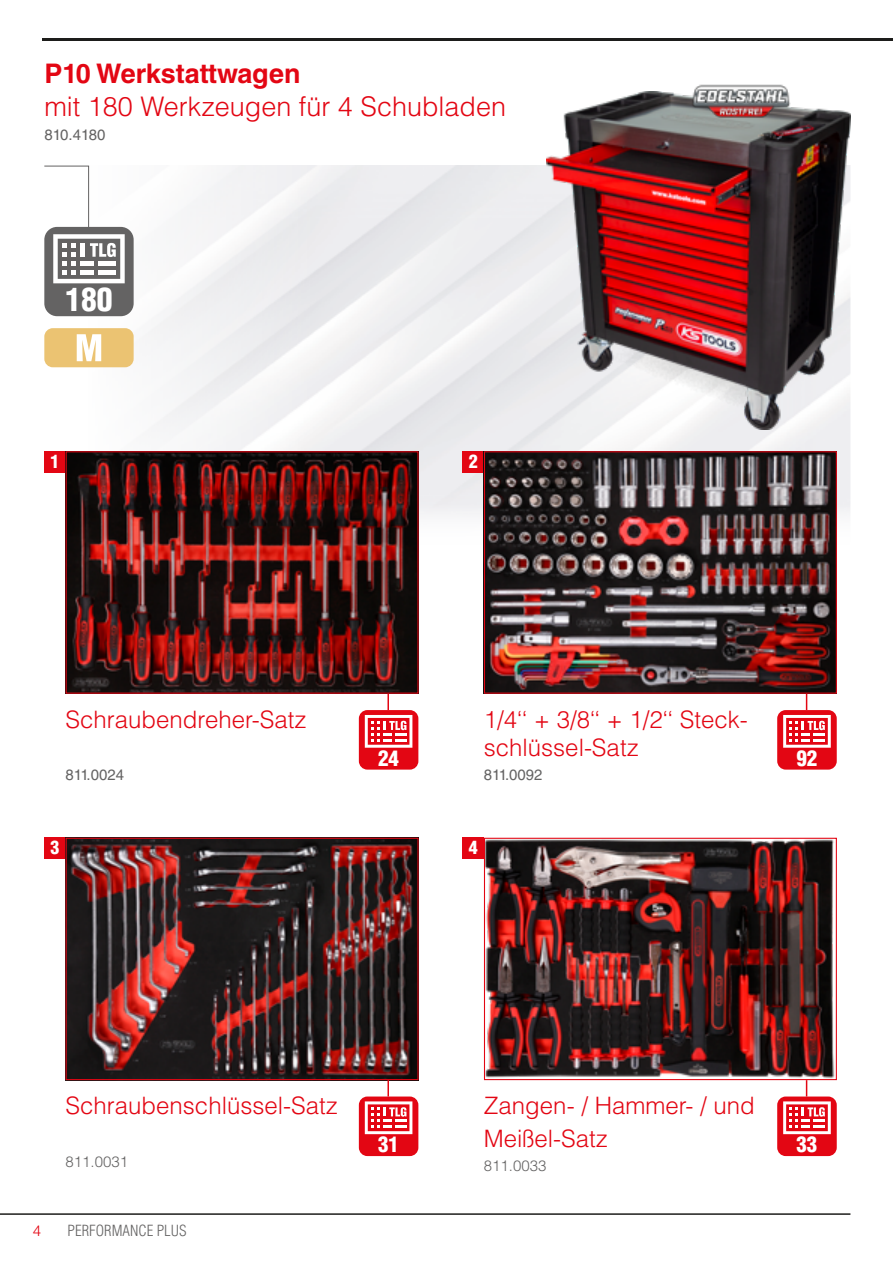
<style>
.page{position:relative;width:893px;height:1263px;background:#fff}
.page>*{position:absolute;margin:0;border:0;box-sizing:border-box;transform-origin:0 0}
.t1{font:900 condensed 31.5px "Helvetica LT Std";color:#fff}
.t2{font:300 27px "Helvetica LT Std";color:#e30613}
.t3{font:700 27px "Helvetica LT Std";color:#e30613}
.t4{font:300 24px/32.4px "Helvetica LT Std";color:#e30613}
.t5{font:900 condensed 21px "Helvetica LT Std";color:#fff}
.t6{font:900 condensed 18px "Helvetica LT Std";color:#fff}
.t7{font:15px "Helvetica LT Std";color:#646363}
.t8{font:300 15px "Helvetica LT Std";color:#646363}
.t9{font:300 condensed 15px "Helvetica LT Std";color:#646363}
.t10{font:300 15px "Helvetica LT Std";color:#e30613}
</style>
<div class="page">
<hr style="left:43px;top:38px;width:850px;height:2px;background:#1d1d1b">
<hr style="left:0;top:1213px;width:850px;height:2px;background:#1d1d1b">
<img style="left:88px;top:166px;width:762px;height:381px">
<svg style="left:44px;top:165px;width:45px;height:63px"></svg>
<div style="left:44px;top:227px;width:90px;height:89px;background:#646363;border-radius:13px"></div>
<svg style="left:53px;top:234px;width:72px;height:49px"></svg>
<div style="left:463px;top:838px;width:21px;height:21px;background:#e30613"></div>
<img style="left:486px;top:840px;width:349px;height:238px">
<div style="left:484px;top:838px;width:353px;height:242px;border:1px solid #e30613"></div>
<div style="left:777px;top:1096px;width:60px;height:60px;background:#e30613;border-radius:9px"></div>
<svg style="left:783px;top:1080px;width:48px;height:54px"></svg>
<div style="left:44px;top:838px;width:22px;height:21px;background:#e30613"></div>
<img style="left:68px;top:840px;width:349px;height:238px">
<div style="left:66px;top:838px;width:353px;height:242px;border:1px solid #e30613"></div>
<div style="left:359px;top:1096px;width:59px;height:60px;background:#e30613;border-radius:9px"></div>
<svg style="left:365px;top:1080px;width:47px;height:54px"></svg>
<div style="left:44px;top:451px;width:22px;height:21px;background:#e30613"></div>
<img style="left:68px;top:453px;width:349px;height:239px">
<div style="left:359px;top:710px;width:59px;height:60px;background:#e30613;border-radius:9px"></div>
<svg style="left:365px;top:694px;width:47px;height:54px"></svg>
<div style="left:463px;top:451px;width:21px;height:21px;background:#e30613"></div>
<img style="left:486px;top:453px;width:349px;height:239px">
<div style="left:484px;top:451px;width:353px;height:243px;border:1px solid #e30613"></div>
<div style="left:777px;top:710px;width:60px;height:60px;background:#e30613;border-radius:9px"></div>
<svg style="left:783px;top:694px;width:48px;height:54px"></svg>
<div style="left:44px;top:328px;width:90px;height:39px;background:#ebc372;border-radius:9px"></div>
<svg style="left:77px;top:334px;width:24px;height:27px"></svg>
<img style="left:547px;top:91px;width:303px;height:338px">
<img style="left:681px;top:84px;width:119px;height:38px">
<p class="t3" style="left:44px;top:57px;width:258px">P10 Werkstattwagen</p>
<p class="t2" style="left:44px;top:89px;width:463px">mit 180 Werkzeugen für 4 Schubladen</p>
<p class="t7" style="left:44px;top:126px;width:63px">810.4180</p>
<h1 class="t1" style="left:65px;top:279px;width:49px">180</h1>
<p class="t6" style="left:50px;top:450px;width:10px">1</p>
<p class="t6" style="left:469px;top:450px;width:10px">2</p>
<p class="t4" style="left:66px;top:703px;width:242px">Schraubendreher-Satz</p>
<p class="t7" style="left:66px;top:766px;width:60px">811.0024</p>
<p class="t6" style="left:50px;top:836px;width:10px">3</p>
<p class="t5" style="left:378px;top:745px;width:22px">24</p>
<p class="t4" style="left:484px;top:704px;width:265px;line-height:28.8px">1/4‘‘ + 3/8‘‘ + 1/2‘‘ Steck&shy;schlüssel-Satz</p>
<p class="t7" style="left:484px;top:766px;width:60px">811.0092</p>
<p class="t6" style="left:469px;top:836px;width:10px">4</p>
<p class="t5" style="left:796px;top:745px;width:22px">92</p>
<p class="t4" style="left:66px;top:1089px;width:274px">Schraubenschlüssel-Satz</p>
<p class="t8" style="left:66px;top:1152px;width:64px">811.0031</p>
<p class="t10" style="left:33px;top:1221px;width:10px">4</p>
<p class="t9" style="left:68px;top:1221px;width:121px">PERFORMANCE PLUS</p>
<p class="t5" style="left:378px;top:1131px;width:22px">31</p>
<p class="t4" style="left:484px;top:1089px;width:272px">Zangen- / Hammer- / und<br>Meißel-Satz</p>
<p class="t8" style="left:484px;top:1156px;width:64px">811.0033</p>
<p class="t5" style="left:796px;top:1131px;width:22px">33</p>
</div>
